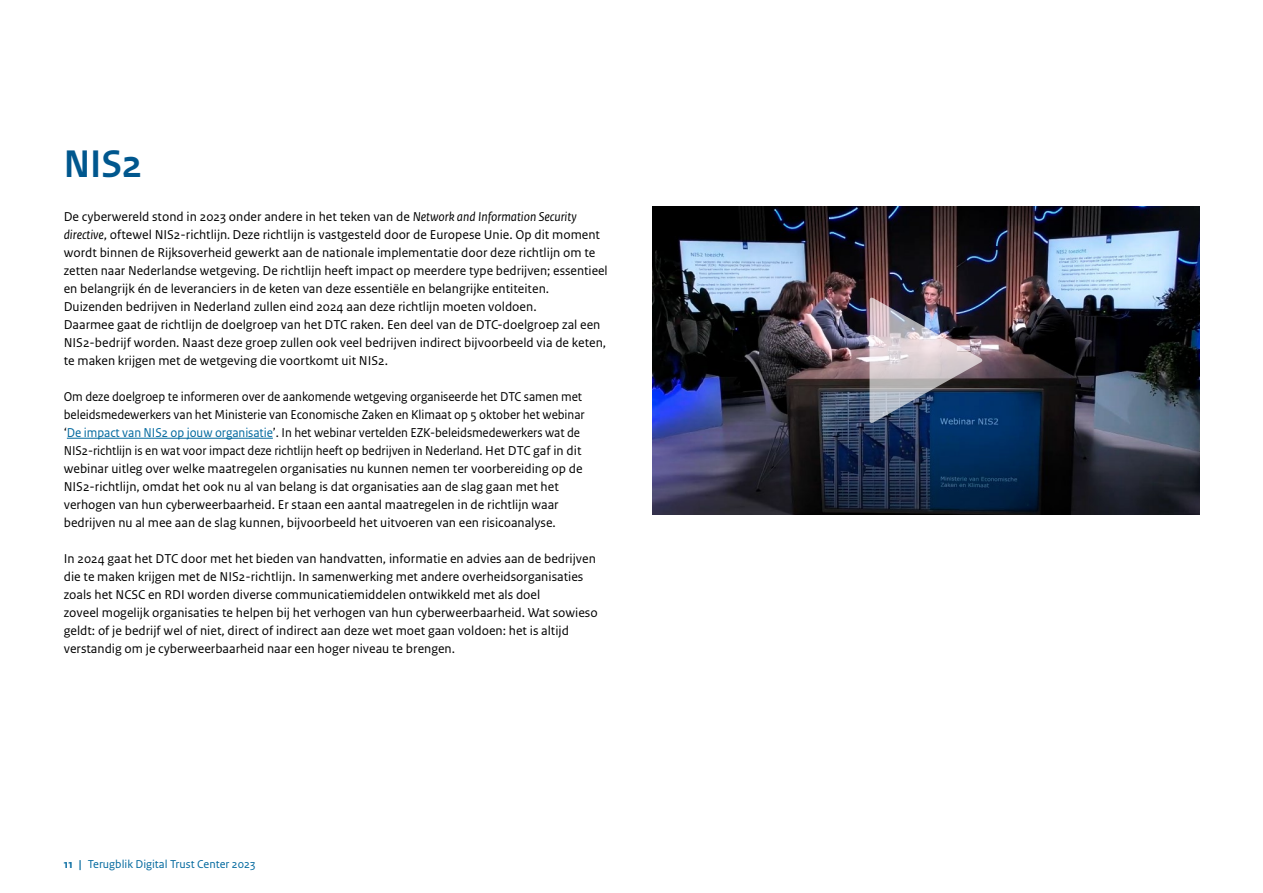
<style>
.page{position:relative;width:1263px;height:893px;background:#fff}
.page>*{position:absolute;margin:0;border:0;box-sizing:border-box;transform-origin:0 0}
.H2_RO_Kop{font:700 40.5px "Rijksoverheid Sans Heading";color:#00578e}
.P_RO_Broodtekst_Sans{font:13.5px/18px "Rijksoverheid Sans Text";color:#000}
.P_RO_Broodtekst_Sans-2{font:13.5px/18px "Rijksoverheid Sans Text";color:#000;scale:.95 1}
.t1{font:12px "Rijksoverheid Sans Text";color:#00689e}
.s1{font-style:italic}
.s2{color:#00689e}
.s3{font-weight:700}
</style>
<div class="page">
<img style="left:652px;top:206px;width:548px;height:308px">
<hr style="left:67px;top:438px;width:206px;height:1px;background:#00689e">
<img style="left:869px;top:297px;width:114px;height:127px">
<h2 class="H2_RO_Kop" style="left:64px;top:141px;width:80px">NIS2</h2>
<p class="P_RO_Broodtekst_Sans" style="left:64px;top:208px;width:545px">De cyberwereld stond in 2023 onder andere in het teken van de <span class="s1">Network and Information Security directive</span>, oftewel NIS2-richtlijn<span class="s1">.</span> Deze richtlijn is vastgesteld door de Europese Unie. Op dit moment wordt binnen de Rijksoverheid gewerkt aan de nationale implementatie door deze richtlijn om te zetten naar Nederlandse wetgeving. De richtlijn heeft impact op meerdere type bedrijven; essentieel en belangrijk én de leveranciers in de keten van deze essentiële en belangrijke entiteiten.<br>Duizenden bedrijven in Nederland zullen eind 2024 aan deze richtlijn moeten voldoen.<br>Daarmee gaat de richtlijn de doelgroep van het DTC raken. Een deel van de DTC-doelgroep zal een NIS2-bedrijf worden. Naast deze groep zullen ook veel bedrijven indirect bijvoorbeeld via de keten, te maken krijgen met de wetgeving die voortkomt uit NIS2.</p>
<p class="P_RO_Broodtekst_Sans-2" style="left:64px;top:388px;width:550px">Om deze doelgroep te informeren over de aankomende wetgeving organiseerde het DTC samen met beleidsmedewerkers van het Ministerie van Economische Zaken en Klimaat op 5 oktober het webinar ‘<span class="s2">De impact van NIS2 op jouw organisatie</span>’. In het webinar vertelden EZK-beleidsmedewerkers wat de NIS2-richtlijn is en wat voor impact deze richtlijn heeft op bedrijven in Nederland. Het DTC gaf in dit webinar uitleg over welke maatregelen organisaties nu kunnen nemen ter voorbereiding op de NIS2-richtlijn, omdat het ook nu al van belang is dat organisaties aan de slag gaan met het verhogen van hun cyberweerbaarheid. Er staan een aantal maatregelen in de richtlijn waar bedrijven nu al mee aan de slag kunnen, bijvoorbeeld het uitvoeren van een risicoanalyse.</p>
<p class="P_RO_Broodtekst_Sans" style="left:64px;top:550px;width:535px">In 2024 gaat het DTC door met het bieden van handvatten, informatie en advies aan de bedrijven die te maken krijgen met de NIS2-richtlijn. In samenwerking met andere overheidsorganisaties zoals het NCSC en RDI worden diverse communicatiemiddelen ontwikkeld met als doel<br>zoveel mogelijk organisaties te helpen bij het verhogen van hun cyberweerbaarheid. Wat sowieso geldt: of je bedrijf wel of niet, direct of indirect aan deze wet moet gaan voldoen: het is altijd verstandig om je cyberweerbaarheid naar een hoger niveau te brengen.</p>
<p class="t1" style="left:64px;top:857px;width:193px"><span class="s3">11 |</span> Terugblik Digital Trust Center 2023</p>
</div>
